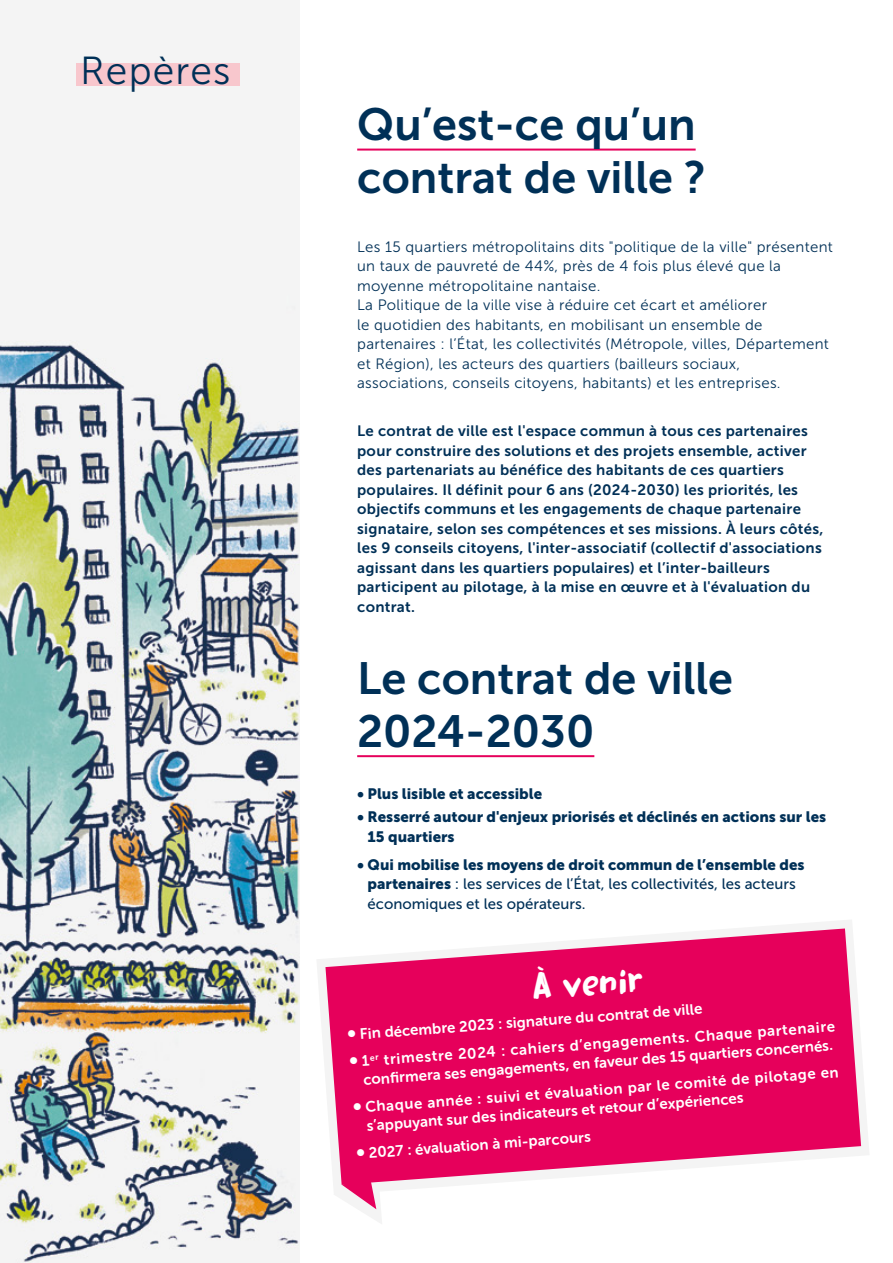
<style>
.page{position:relative;width:893px;height:1263px;background:#fff}
.page>*{position:absolute;margin:0;border:0;box-sizing:border-box;transform-origin:0 0}
.t1{font:45px/52.5px "Museo Sans 700";color:#003057}
.t2{font:39px "Museo Sans 300";letter-spacing:.03em;color:#003057}
.t3{font:37.5px "Katsudon";color:#fff}
.t4{font:15px/19.5px "Museo Sans 700";letter-spacing:.02em;color:#003057}
.t5{font:15px/19.5px "Museo Sans 300";letter-spacing:.02em;color:#003057}
.t6{font:15px/18.8px "Museo Sans 700";color:#fff;text-align:center}
.t7{font:15px/19.5px "Museo Sans 900";color:#003057}
.t8{font:15px/19.5px "Museo Sans 500";color:#003057}
.s1{font-family:"Museo Sans 900"}
.s2{font-size:21px}
</style>
<div class="page">
<img style="left:0;top:0;width:300px;height:1263px">
<hr style="left:357px;top:149px;width:339px;height:2px;background:#e6005b">
<hr style="left:357px;top:755px;width:237px;height:2px;background:#e6005b">
<div style="left:76px;top:63px;width:164px;height:23px;background:#f8c7cd"></div>
<svg style="left:317px;top:920px;width:552px;height:271px"></svg>
<svg style="left:325px;top:928px;width:536px;height:257px;fill:#e6005b"></svg>
<svg style="left:333px;top:1179px;width:49px;height:45px"></svg>
<h2 class="t2" style="left:80px;top:49px;width:152px">Repères</h2>
<h1 class="t1" style="left:357px;top:98px;width:350px">Qu’est-ce qu’un contrat de ville ?</h1>
<p class="t5" style="left:357px;top:237px;width:477px">Les 15 quartiers métropolitains dits "politique de la ville" présentent un taux de pauvreté de 44%, près de 4 fois plus élevé que la moyenne métropolitaine nantaise.<br>La Politique de la ville vise à réduire cet écart et améliorer<br>le quotidien des habitants, en mobilisant un ensemble de partenaires : l’État, les collectivités (Métropole, villes, Département et Région), les acteurs des quartiers (bailleurs sociaux, associations, conseils citoyens, habitants) et les entreprises.</p>
<p class="t4" style="left:357px;top:421px;width:468px">Le contrat de ville est l'espace commun à tous ces partenaires pour construire des solutions et des projets ensemble, activer des partenariats au bénéfice des habitants de ces quartiers populaires. Il définit pour 6 ans (2024-2030) les priorités, les objectifs communs et les engagements de chaque partenaire signataire, selon ses compétences et ses missions. À leurs côtés, les 9 conseils citoyens, l'inter-associatif (collectif d'associations agissant dans les quartiers populaires) et l’inter-bailleurs participent au pilotage, à la mise en œuvre et à l'évaluation du contrat.</p>
<h1 class="t1" style="left:357px;top:652px;width:378px">Le contrat de ville<br>2024-2030</h1>
<p class="t7" style="left:357px;top:783px;width:186px">• Plus lisible et accessible</p>
<p class="t7" style="left:368px;top:807px;width:460px;text-indent:-10px">• Resserré autour d'enjeux priorisés et déclinés en actions sur les<br>15 quartiers</p>
<p class="t7" style="left:357px;top:855px;width:449px">• Qui mobilise les moyens de droit commun de l’ensemble des</p>
<p class="t8" style="left:368px;top:874px;width:430px"><span class="s1">partenaires</span> : les services de l’État, les collectivités, les acteurs économiques et les opérateurs.</p>
<h3 class="t3" style="left:530px;top:965px;width:114px;rotate:-4deg">À venir</h3>
<p class="t6" style="left:347px;top:1025px;width:357px;rotate:-4deg"><span class="s2">•</span> Fin décembre 2023 : signature du contrat de ville</p>
<p class="t6" style="left:349px;top:1052px;width:488px;rotate:-4deg"><span class="s2">•</span> 1<sup>er</sup> trimestre 2024 : cahiers d’engagements. Chaque partenaire confi rmera ses engagements, en faveur des 15 quartiers concernés.</p>
<p class="t6" style="left:365px;top:1096px;width:476px;text-align:left;text-indent:-12px;rotate:-4deg"><span class="s2">•</span> Chaque année : suivi et évaluation par le comité de pilotage en s’appuyant sur des indicateurs et retour d’expériences</p>
<p class="t6" style="left:356px;top:1144px;width:236px;rotate:-4deg"><span class="s2">•</span> 2027 : évaluation à mi-parcours</p>
</div>
